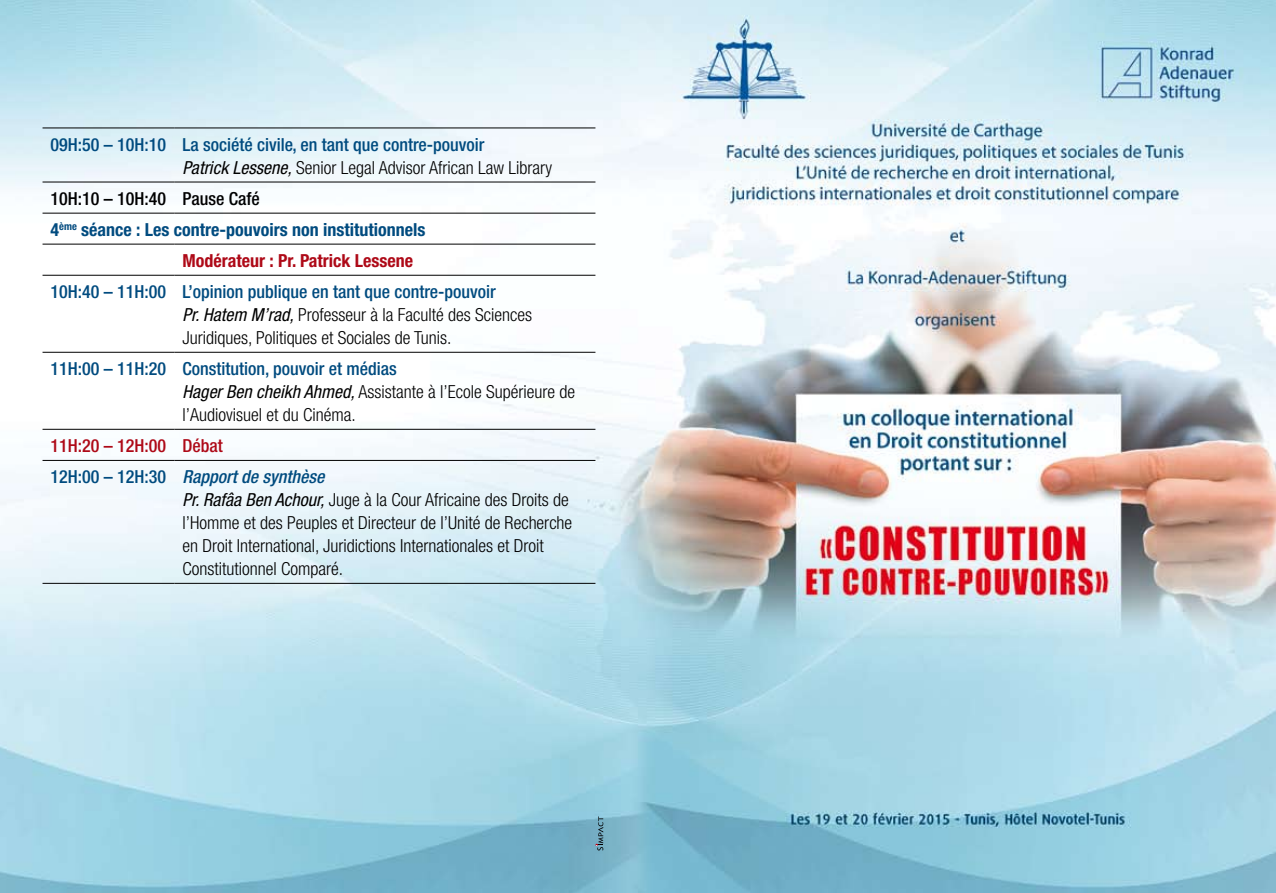
<style>
.page{position:relative;width:1276px;height:893px;background:#fff}
.page>*{position:absolute;margin:0;border:0;box-sizing:border-box;transform-origin:0 0}
.t1{font:300 condensed 18px/23px "Helvetica Neue";color:#000}
.t2{font:500 condensed 18px/23px "Helvetica Neue";color:#004b7f}
.t3{font:500 condensed 18px/31px "Helvetica Neue";color:#ae0917}
.t4{font:700 condensed 18px "Helvetica Neue";color:#004b7f}
.t5{font:700 condensed 18px "Helvetica Neue";color:#ae0917}
.t6{font:500 condensed 18px "Helvetica Neue";color:#000}
.s1{font-weight:400;font-style:italic;color:#000}
.s2{font-weight:300;color:#000}
.s3{font-weight:500;color:#004b7f}
.s4{font-weight:400;font-style:italic}
.s5{color:#004b7f}
.s6{font-style:italic;color:#004b7f}
</style>
<div class="page">
<img style="left:0;top:0;width:1276px;height:893px">
<hr style="left:43px;top:128px;width:131px;height:1px;background:#000">
<hr style="left:174px;top:128px;width:421px;height:1px;background:#000">
<hr style="left:43px;top:182px;width:131px;height:1px;background:#000">
<hr style="left:174px;top:182px;width:421px;height:1px;background:#000">
<hr style="left:43px;top:213px;width:131px;height:1px;background:#000">
<hr style="left:174px;top:213px;width:421px;height:1px;background:#000">
<hr style="left:43px;top:352px;width:131px;height:1px;background:#000">
<hr style="left:174px;top:352px;width:421px;height:1px;background:#000">
<hr style="left:43px;top:429px;width:131px;height:1px;background:#000">
<hr style="left:174px;top:429px;width:421px;height:1px;background:#000">
<hr style="left:43px;top:460px;width:131px;height:1px;background:#000">
<hr style="left:174px;top:460px;width:421px;height:1px;background:#000">
<hr style="left:43px;top:583px;width:131px;height:1px;background:#000">
<hr style="left:174px;top:583px;width:421px;height:1px;background:#000">
<hr style="left:43px;top:244px;width:131px;height:1px;background:#000">
<hr style="left:174px;top:244px;width:421px;height:1px;background:#000">
<hr style="left:43px;top:275px;width:131px;height:1px;background:#000">
<hr style="left:174px;top:275px;width:421px;height:1px;background:#000">
<svg style="left:595px;top:816px;width:8px;height:34px"></svg>
<p class="t2" style="left:182px;top:132px;width:371px;text-indent:-132px">09H:50 – 10H:10 La société civile, en tant que contre-pouvoir<br><span class="s1">Patrick Lessene,</span> <span class="s2">Senior Legal Advisor African Law Library</span></p>
<p class="t6" style="left:51px;top:188px;width:211px">10H:10 – 10H:40 Pause Café</p>
<p class="t4" style="left:51px;top:218px;width:376px">4<sup>ème</sup> séance : Les contre-pouvoirs non institutionnels</p>
<p class="t5" style="left:182px;top:249px;width:232px">Modérateur : Pr. Patrick Lessene</p>
<p class="t1" style="left:182px;top:280px;width:351px;text-indent:-132px"><span class="s3">10H:40 – 11H:00 L’opinion publique en tant que contre-pouvoir<br></span><span class="s4">Pr. Hatem M’rad,</span> Professeur à la Faculté des Sciences<br>Juridiques, Politiques et Sociales de Tunis.</p>
<p class="t1" style="left:182px;top:357px;width:394px;text-indent:-132px"><span class="s3">11H:00 – 11H:20 Constitution, pouvoir et médias<br></span><span class="s4">Hager Ben cheikh Ahmed,</span> Assistante à l’Ecole Supérieure de l’Audiovisuel et du Cinéma.</p>
<p class="t3" style="left:51px;top:430px;width:275px">11H:20 – 12H:00 Débat<br><span class="s5">12H:00 – 12H:30</span> <span class="s6">Rapport de synthèse</span></p>
<p class="t1" style="left:182px;top:488px;width:391px"><span class="s4">Pr. Rafâa Ben Achour,</span> Juge à la Cour Africaine des Droits de l’Homme et des Peuples et Directeur de l’Unité de Recherche en Droit International, Juridictions Internationales et Droit Constitutionnel Comparé.</p>
</div>
